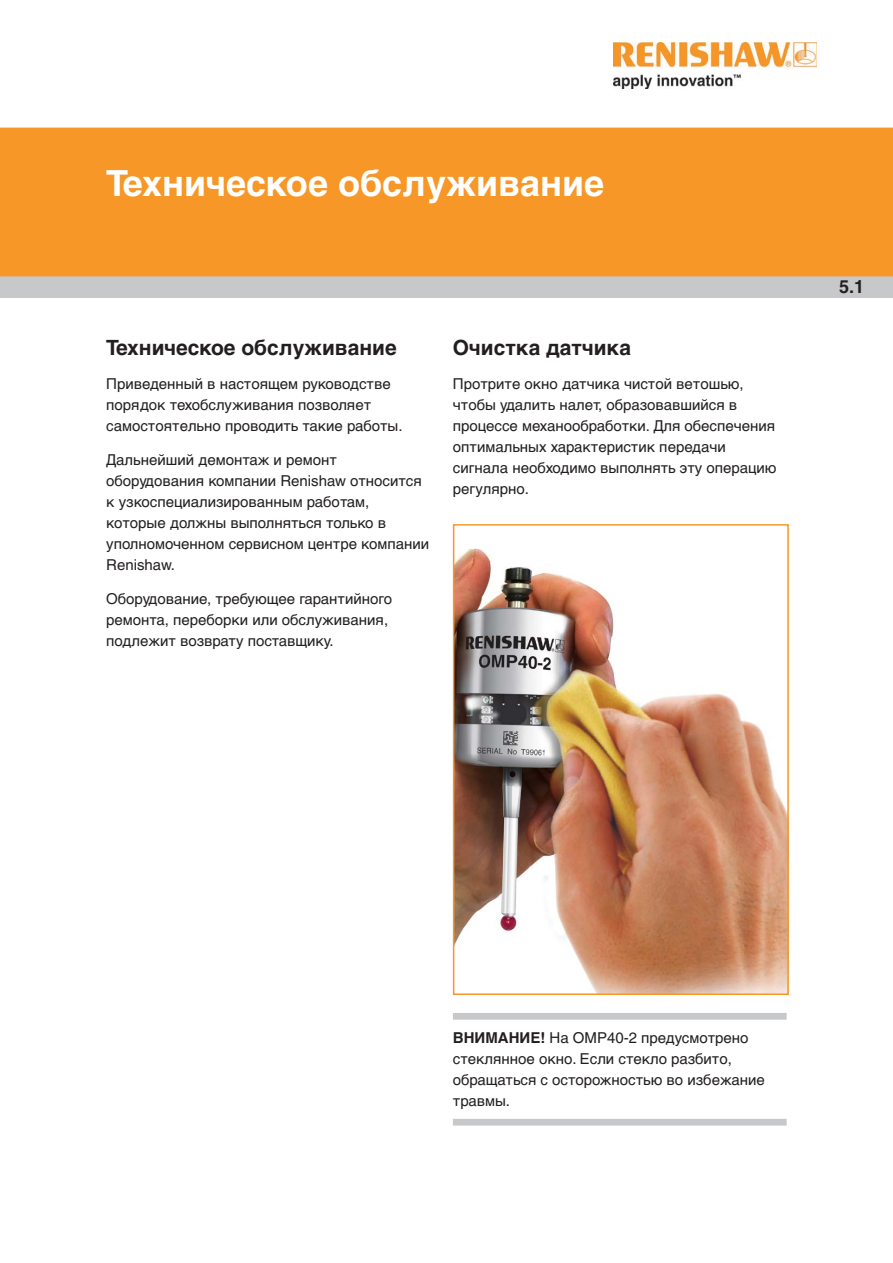
<style>
.page{position:relative;width:893px;height:1263px;background:#fff}
.page>*{position:absolute;margin:0;border:0;box-sizing:border-box;transform-origin:0 0}
.Section_Header{font:700 36px "Helvetica LT Pro";color:#fff}
.Heading_1{font:700 21px "Helvetica LT Pro";color:#231f20}
.t1{font:700 18px "Helvetica LT Pro";color:#231f20}
.Body_Text_10pt{font:15px/21px "Helvetica LT Pro";color:#231f20}
.Caution_1{font:15px/21px "Helvetica LT Pro";color:#231f20}
.s1{font-weight:700}
</style>
<div class="page">
<img style="left:613px;top:43px;width:203px;height:46px">
<div style="left:0;top:276px;width:893px;height:22px;background:#c7c8ca"></div>
<div style="left:0;top:128px;width:893px;height:148px;background:#f79727"></div>
<img style="left:456px;top:548px;width:330px;height:444px">
<div style="left:453px;top:524px;width:336px;height:471px;border:2px solid #f79727"></div>
<div style="left:453px;top:1013px;width:334px;height:7px;background:#c7c8ca"></div>
<div style="left:453px;top:1119px;width:334px;height:6px;background:#c7c8ca"></div>
<p class="Section_Header" style="left:106px;top:161px;width:499px">Техническое обслуживание</p>
<p class="Heading_1" style="left:106px;top:335px;width:292px">Техническое обслуживание</p>
<p class="Body_Text_10pt" style="left:106px;top:373px;width:298px">Приведенный в настоящем руководстве порядок техобслуживания позволяет самостоятельно проводить такие работы.</p>
<p class="Body_Text_10pt" style="left:106px;top:449px;width:324px">Дальнейший демонтаж и ремонт оборудования компании Renishaw относится к узкоспециализированным работам, которые должны выполняться только в уполномоченном сервисном центре компании Renishaw.</p>
<p class="Body_Text_10pt" style="left:106px;top:588px;width:287px">Оборудование, требующее гарантийного ремонта, переборки или обслуживания, подлежит возврату поставщику.</p>
<p class="Heading_1" style="left:453px;top:335px;width:180px">Очистка датчика</p>
<p class="Body_Text_10pt" style="left:453px;top:373px;width:325px">Протрите окно датчика чистой ветошью, чтобы удалить налет, образовавшийся в процессе механообработки. Для обеспечения оптимальных характеристик передачи сигнала необходимо выполнять эту операцию регулярно.</p>
<p class="t1" style="left:839px;top:275px;width:27px">5.1</p>
<p class="Caution_1" style="left:453px;top:1027px;width:313px"><span class="s1">ВНИМАНИЕ!</span> На OMP40-2 предусмотрено стеклянное окно. Если стекло разбито, обращаться с осторожностью во избежание травмы.</p>
</div>
